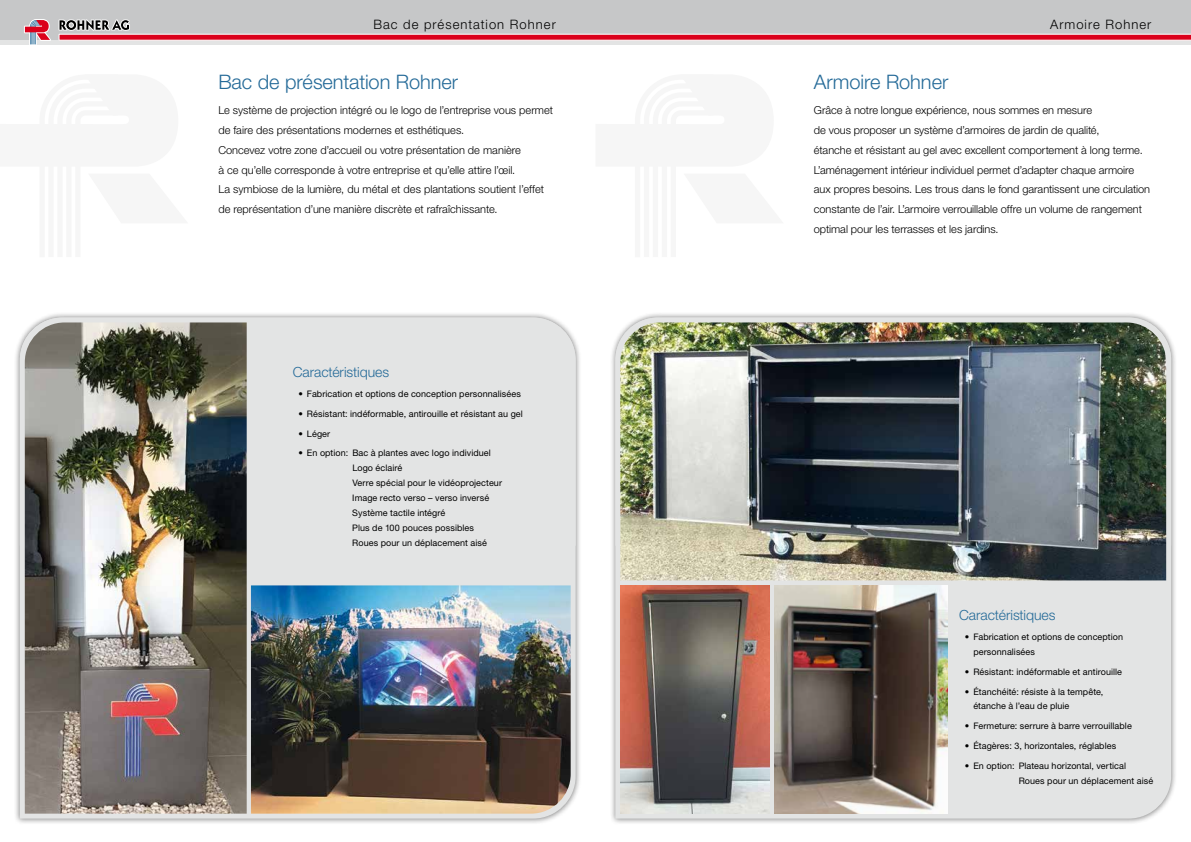
<style>
.page{position:relative;width:1191px;height:842px;background:#fff}
.page>*{position:absolute;margin:0;border:0;box-sizing:border-box;transform-origin:0 0}
.t1{font:300 20px "Helvetica Neue LT Std";letter-spacing:-.005em;color:#246a98}
.t2{font:300 14px "Helvetica Neue LT Std";letter-spacing:-.005em;color:#246a98}
.t3{font:300 13px "Helvetica Neue LT Std";letter-spacing:.08em;color:#000}
.t4{font:300 11px/19.8px "Helvetica Neue LT Std";color:#000}
.t5{font:9px/14.9px "Helvetica Neue LT Std";letter-spacing:.01em;color:#000}
</style>
<div class="page">
<div style="left:0;top:0;width:1191px;height:45px;background:#e3e4e4"></div>
<div style="left:0;top:0;width:1191px;height:40px;background:#c6c7c8"></div>
<svg style="left:24px;top:19px;width:27px;height:26px"></svg>
<svg style="left:59px;top:19px;width:1132px;height:22px"></svg>
<div style="left:14px;top:311px;width:567px;height:513px;background:#000;opacity:.5"></div>
<svg style="left:17px;top:548px;width:561px;height:273px;background:#d9dada"></svg>
<div style="left:17px;top:315px;width:561px;height:233px;background:#e3e4e4"></div>
<img style="left:251px;top:585px;width:319px;height:229px">
<img style="left:25px;top:322px;width:222px;height:492px">
<div style="left:609px;top:311px;width:568px;height:513px;background:#000;opacity:.5"></div>
<div style="left:613px;top:548px;width:560px;height:273px;background:#e3e4e4"></div>
<svg style="left:613px;top:315px;width:560px;height:233px;background:#dfdfdf"></svg>
<img style="left:620px;top:322px;width:546px;height:258px">
<img style="left:774px;top:585px;width:173px;height:229px">
<img style="left:620px;top:585px;width:149px;height:229px">
<p class="t3" style="left:373px;top:17px;width:184px">Bac de présentation Rohner</p>
<h1 class="t1" style="left:218px;top:70px;width:241px">Bac de présentation Rohner</h1>
<p class="t4" style="left:218px;top:100px;width:336px">Le système de projection intégré ou le logo de l’entreprise vous permet de faire des présentations modernes et esthétiques.<br>Concevez votre zone d’accueil ou votre présentation de manière<br>à ce qu’elle corresponde à votre entreprise et qu’elle attire l’œil.<br>La symbiose de la lumière, du métal et des plantations soutient l’effet de représentation d’une manière discrète et rafraîchissante.</p>
<p class="t2" style="left:293px;top:363px;width:98px">Caractéristiques</p>
<p class="t5" style="left:298px;top:386px;width:224px">• Fabrication et options de conception personnalisées</p>
<p class="t5" style="left:298px;top:406px;width:226px">• Résistant: indéformable, antirouille et résistant au gel</p>
<p class="t5" style="left:298px;top:426px;width:33px">• Léger</p>
<p class="t5" style="left:352px;top:446px;width:151px;text-indent:-54px">• En option: Bac à plantes avec logo individuel<br>Logo éclairé<br>Verre spécial pour le vidéoprojecteur<br>Image recto verso – verso inversé<br>Système tactile intégré<br>Plus de 100 pouces possibles<br>Roues pour un déplacement aisé</p>
<p class="t3" style="left:1050px;top:17px;width:103px">Armoire Rohner</p>
<h1 class="t1" style="left:814px;top:70px;width:136px">Armoire Rohner</h1>
<p class="t4" style="left:814px;top:100px;width:338px">Grâce à notre longue expérience, nous sommes en mesure<br>de vous proposer un système d’armoires de jardin de qualité,<br>étanche et résistant au gel avec excellent comportement à long terme.<br>L’aménagement intérieur individuel permet d’adapter chaque armoire aux propres besoins. Les trous dans le fond garantissent une circulation constante de l’air. L’armoire verrouillable offre un volume de rangement optimal pour les terrasses et les jardins.</p>
<p class="t2" style="left:959px;top:607px;width:98px">Caractéristiques</p>
<p class="t5" style="left:973px;top:629px;width:151px;text-indent:-9px">• Fabrication et options de conception personnalisées</p>
<p class="t5" style="left:964px;top:664px;width:159px">• Résistant: indéformable et antirouille</p>
<p class="t5" style="left:973px;top:684px;width:132px;text-indent:-9px">• Étanchéité: résiste à la tempête, étanche à l’eau de pluie</p>
<p class="t5" style="left:964px;top:718px;width:168px">• Fermeture: serrure à barre verrouillable</p>
<p class="t5" style="left:964px;top:738px;width:153px">• Étagères: 3, horizontales, réglables</p>
<p class="t5" style="left:1018px;top:758px;width:136px;text-indent:-54px">• En option: Plateau horizontal, vertical<br>Roues pour un déplacement aisé</p>
</div>
